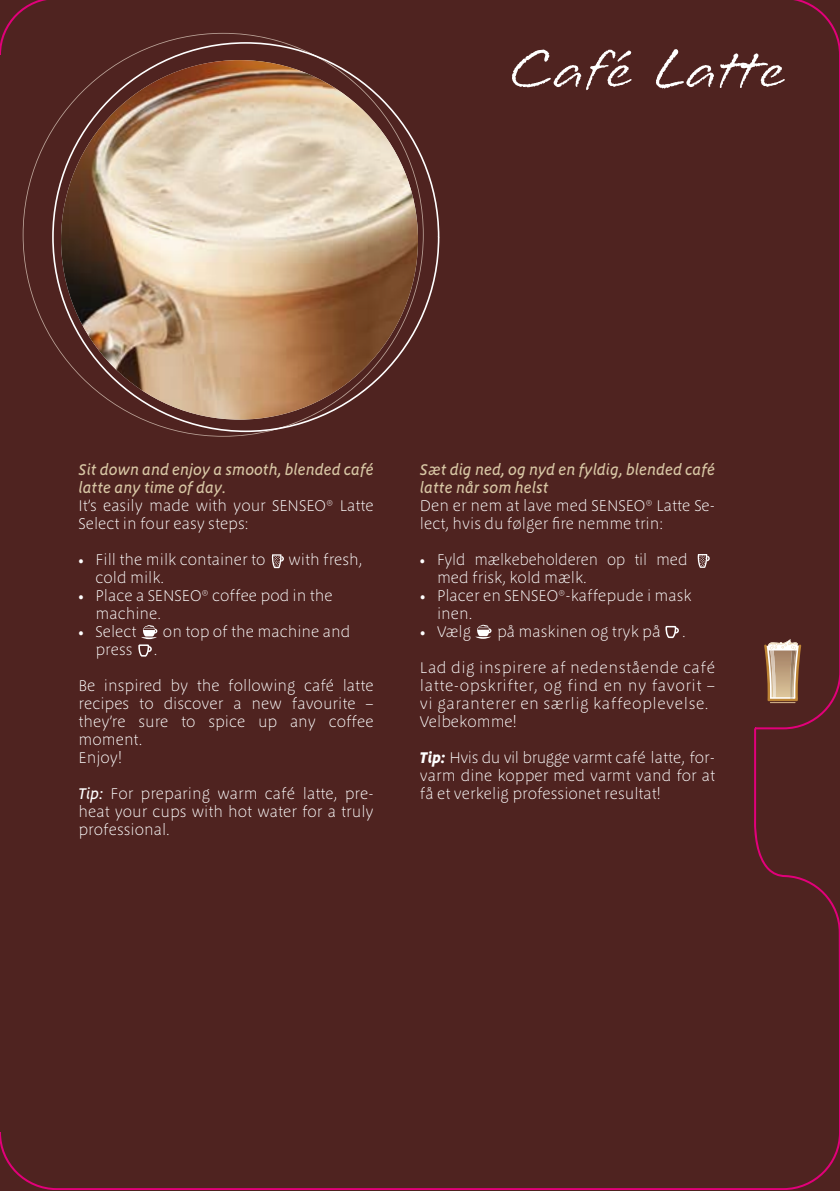
<style>
.page{position:relative;width:840px;height:1191px;background:#fff}
.page>*{position:absolute;margin:0;border:0;box-sizing:border-box;transform-origin:0 0}
.t1{font:72px "Longhand";color:#fff}
.t2{font:300 16px/18px "Megano OT";color:#fff}
.t3{font:300 16px/18px "Megano OT";letter-spacing:.03em;color:#fff}
.t4{font:italic 500 16px/18px "Megano OT";color:#d8c7a5}
.s1{font-weight:500;font-style:italic}
.s2{font-weight:700;font-style:italic}
</style>
<div class="page">
<div style="left:0;top:0;width:839px;height:1189px;background:#4f2320"></div>
<div style="left:423px;top:42px;width:16px;height:390px;background:#4f2320"></div>
<div style="left:23px;top:33px;width:400px;height:404px;background:#4f2320"></div>
<svg style="left:268px;top:52px;width:57px;height:379px"></svg>
<img style="left:61px;top:60px;width:357px;height:359px">
<svg style="left:271px;top:554px;width:13px;height:14px"></svg>
<svg style="left:138px;top:625px;width:19px;height:31px"></svg>
<svg style="left:763px;top:639px;width:37px;height:64px;background:#b5977b"></svg>
<svg style="left:696px;top:554px;width:13px;height:14px"></svg>
<svg style="left:475px;top:624px;width:16px;height:15px"></svg>
<svg style="left:665px;top:626px;width:13px;height:12px"></svg>
<h1 class="t1" style="left:505px;top:34px;width:282px">Café Latte</h1>
<p class="t4" style="left:78px;top:461px;width:296px">Sit down and enjoy a smooth, blended café latte any time of day.</p>
<p class="t2" style="left:78px;top:497px;width:296px">It’s easily made with your SENSEO® Latte<br>Select in four easy steps:</p>
<p class="t2" style="left:78px;top:551px;width:188px">• Fill the milk container to</p>
<p class="t2" style="left:288px;top:551px;width:76px">with fresh,</p>
<p class="t2" style="left:95px;top:569px;width:70px">cold milk.</p>
<p class="t2" style="left:95px;top:587px;width:238px;text-indent:-17px">• Place a SENSEO® coffee pod in the machine.</p>
<p class="t2" style="left:78px;top:623px;width:59px">• Select</p>
<p class="t2" style="left:163px;top:623px;width:189px">on top of the machine and</p>
<p class="t2" style="left:95px;top:641px;width:39px">press</p>
<p class="t2" style="left:154px;top:641px;width:5px">.</p>
<p class="t2" style="left:78px;top:677px;width:296px">Be inspired by the following café latte recipes to discover a new favourite – they’re sure to spice up any coffee moment.<br>Enjoy!</p>
<p class="t2" style="left:78px;top:785px;width:296px;text-align:justify"><span class="s1">Tip:</span> For preparing warm café latte, pre&shy;heat your cups with hot water for a truly professional.</p>
<p class="t4" style="left:420px;top:461px;width:296px">Sæt dig ned, og nyd en fyldig, blended café latte når som helst</p>
<p class="t2" style="left:420px;top:497px;width:296px">Den er nem at lave med SENSEO® Latte Se&shy;lect, hvis du følger fire nemme trin:</p>
<p class="t2" style="left:437px;top:551px;width:252px;text-indent:-17px">• Fyld mælkebeholderen op til med med frisk, kold mælk.</p>
<p class="t2" style="left:437px;top:587px;width:256px;text-indent:-17px">• Placer en SENSEO®-kaffepude i mask inen.</p>
<p class="t2" style="left:420px;top:623px;width:53px">• Vælg</p>
<p class="t2" style="left:497px;top:623px;width:165px">på maskinen og tryk på</p>
<p class="t2" style="left:681px;top:623px;width:5px">.</p>
<p class="t3" style="left:420px;top:659px;width:296px">Lad dig inspirere af nedenstående café latte-opskrifter, og find en ny favorit – vi garanterer en særlig kaffeoplevelse.<br>Velbekomme!</p>
<p class="t2" style="left:420px;top:749px;width:296px;text-align:justify"><span class="s2">Tip:</span> Hvis du vil brugge varmt café latte, for&shy;varm dine kopper med varmt vand for at få et verkelig professionet resultat!</p>
</div>
